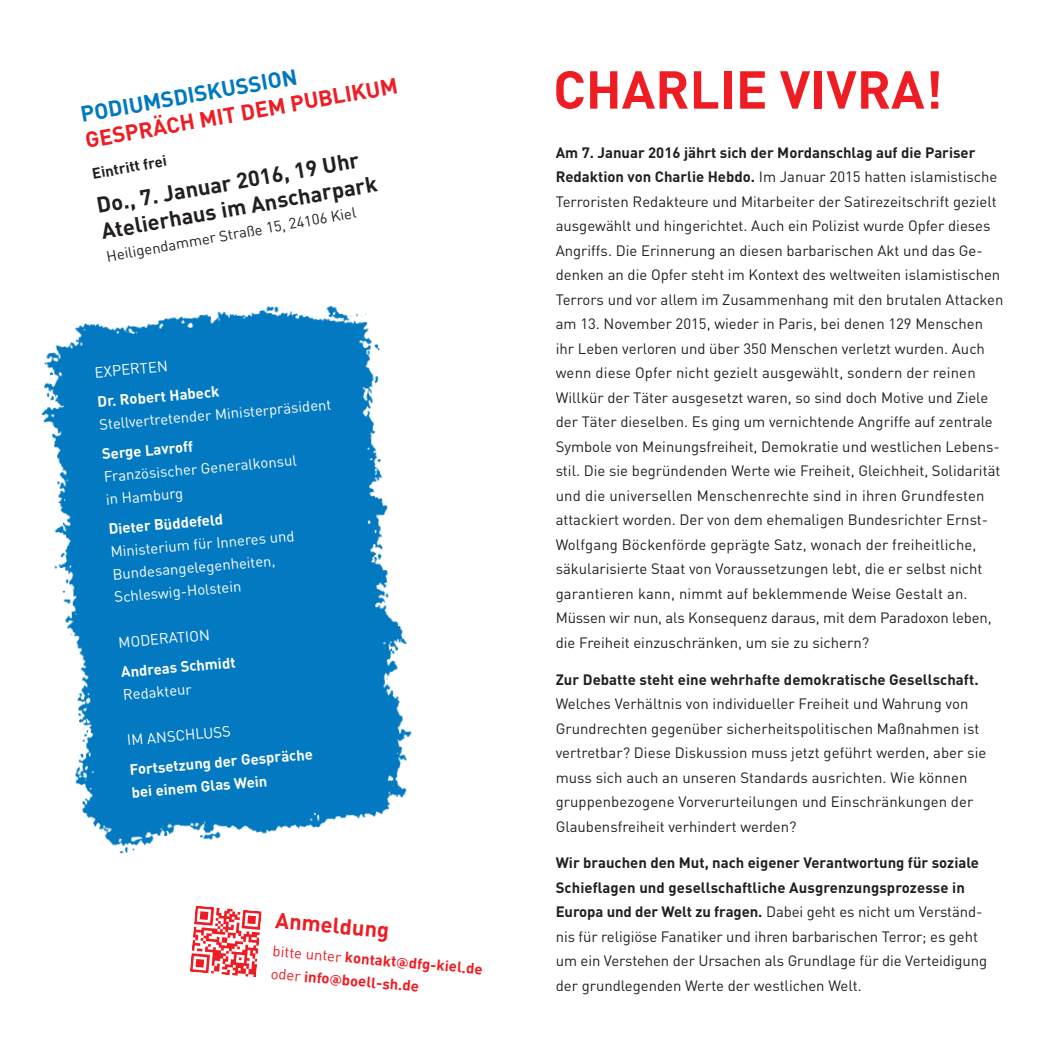
<style>
.page{position:relative;width:1042px;height:1042px;background:#fff}
.page>*{position:absolute;margin:0;border:0;box-sizing:border-box;transform-origin:0 0}
.t1{font:700 52.5px "DIN";color:#ee1d23}
.t2{font:700 21.88px/26.2px "DIN";color:#231f20}
.t3{font:700 21.88px "DIN";color:#ee1d23}
.t4{font:700 21.88px "DIN";color:#0078c0}
.t5{font:14.88px/24.5px "DIN";color:#231f20}
.t6{font:14.88px/22.8px "DIN";color:#fff}
.t7{font:700 14.88px/22.8px "DIN";color:#fff}
.t8{font:700 14.88px "DIN";letter-spacing:.005em;color:#231f20}
.t9{font:700 14.88px/22.8px "DIN";color:#ee1d23}
.s1{font-weight:400}
.s2{font-family:"Interstate"}
.s3{font-weight:700}
</style>
<div class="page">
<img style="left:41px;top:305px;width:371px;height:549px">
<svg style="left:190px;top:905px;width:72px;height:72px"></svg>
<h2 class="t4" style="left:78px;top:100px;width:221px;rotate:-10deg">PODIUMSDISKUSSION</h2>
<h2 class="t3" style="left:83px;top:126px;width:319px;rotate:-10deg">GESPRÄCH MIT DEM PUBLIKUM</h2>
<p class="t8" style="left:91px;top:164px;width:77px;rotate:-10deg">Eintritt frei</p>
<h2 class="t2" style="left:94px;top:192px;width:281px;rotate:-10deg">Do., 7. Januar 2016, 19 Uhr<br>Atelierhaus im Anscharpark</h2>
<p class="t5" style="left:104px;top:244px;width:255px;rotate:-10deg">Heiligendammer Straße 15, 24106 Kiel</p>
<p class="t6" style="left:94px;top:360px;width:75px;rotate:-5deg">EXPERTEN</p>
<p class="t7" style="left:96px;top:390px;width:124px;rotate:-5deg">Dr. Robert Habeck</p>
<p class="t6" style="left:98px;top:413px;width:234px;rotate:-5deg">Stellvertretender Ministerpräsident</p>
<p class="t7" style="left:101px;top:442px;width:93px;rotate:-5deg">Serge Lavroff</p>
<p class="t6" style="left:103px;top:465px;width:195px;rotate:-5deg">Französischer Generalkonsul in Hamburg</p>
<p class="t7" style="left:107px;top:517px;width:116px;rotate:-5deg">Dieter Büddefeld</p>
<p class="t6" style="left:110px;top:540px;width:186px;rotate:-5deg">Ministerium für Inneres und<br>Bundesangelegenheiten,<br>Schleswig-Holstein</p>
<p class="t6" style="left:117px;top:631px;width:93px;rotate:-5deg">MODERATION</p>
<p class="t7" style="left:120px;top:660px;width:116px;rotate:-5deg">Andreas Schmidt</p>
<p class="t6" style="left:122px;top:683px;width:70px;rotate:-5deg">Redakteur</p>
<p class="t6" style="left:126px;top:728px;width:106px;rotate:-5deg">IM ANSCHLUSS</p>
<p class="t7" style="left:129px;top:758px;width:185px;rotate:-5deg">Fortsetzung der Gespräche bei einem Glas Wein</p>
<h2 class="t3" style="left:277px;top:906px;width:116px;rotate:5deg">Anmeldung</h2>
<p class="t9" style="left:274px;top:938px;width:212px;rotate:5deg"><span class="s1">bitte unter</span> kontakt<span class="s2">@</span>dfg-kiel.de <span class="s1">oder</span> info<span class="s2">@</span>boell-sh.de</p>
<h1 class="t1" style="left:553px;top:55px;width:391px">CHARLIE VIVRA!</h1>
<p class="t5" style="left:556px;top:140px;width:449px"><span class="s3">Am 7. Januar 2016 jährt sich der Mordanschlag auf die Pariser Redaktion von Charlie Hebdo.</span> Im Januar 2015 hatten islamistische Terroristen Redakteure und Mitarbeiter der Satirezeitschrift gezielt ausgewählt und hingerichtet. Auch ein Polizist wurde Opfer dieses Angriffs. Die Erinnerung an diesen barbarischen Akt und das Ge&shy;denken an die Opfer steht im Kontext des weltweiten islamistischen Terrors und vor allem im Zusammenhang mit den brutalen Attacken am 13. November 2015, wieder in Paris, bei denen 129 Menschen ihr Leben verloren und über 350 Menschen verletzt wurden. Auch wenn diese Opfer nicht gezielt ausgewählt, sondern der reinen Willkür der Täter ausgesetzt waren, so sind doch Motive und Ziele der Täter dieselben. Es ging um vernichtende Angriffe auf zentrale Symbole von Meinungsfreiheit, Demokratie und westlichen Lebens&shy;stil. Die sie begründenden Werte wie Freiheit, Gleichheit, Solidarität und die universellen Menschenrechte sind in ihren Grundfesten attackiert worden. Der von dem ehemaligen Bundesrichter Ernst-Wolfgang Böckenförde geprägte Satz, wonach der freiheitliche, säkularisierte Staat von Voraussetzungen lebt, die er selbst nicht garantieren kann, nimmt auf beklemmende Weise Gestalt an.<br>Müssen wir nun, als Konsequenz daraus, mit dem Paradoxon leben, die Freiheit einzuschränken, um sie zu sichern?</p>
<p class="t8" style="left:556px;top:669px;width:424px">Zur Debatte steht eine wehrhafte demokratische Gesellschaft.</p>
<p class="t5" style="left:556px;top:691px;width:432px">Welches Verhältnis von individueller Freiheit und Wahrung von Grundrechten gegenüber sicherheitspolitischen Maßnahmen ist vertretbar? Diese Diskussion muss jetzt geführt werden, aber sie muss sich auch an unseren Standards ausrichten. Wie können gruppenbezogene Vorverurteilungen und Einschränkungen der Glaubensfreiheit verhindert werden?</p>
<p class="t5" style="left:556px;top:850px;width:433px"><span class="s3">Wir brauchen den Mut, nach eigener Verantwortung für soziale Schieflagen und gesellschaftliche Ausgrenzungsprozesse in Europa und der Welt zu fragen.</span> Dabei geht es nicht um Verständ&shy;nis für religiöse Fanatiker und ihren barbarischen Terror; es geht um ein Verstehen der Ursachen als Grundlage für die Verteidigung der grundlegenden Werte der westlichen Welt.</p>
</div>
